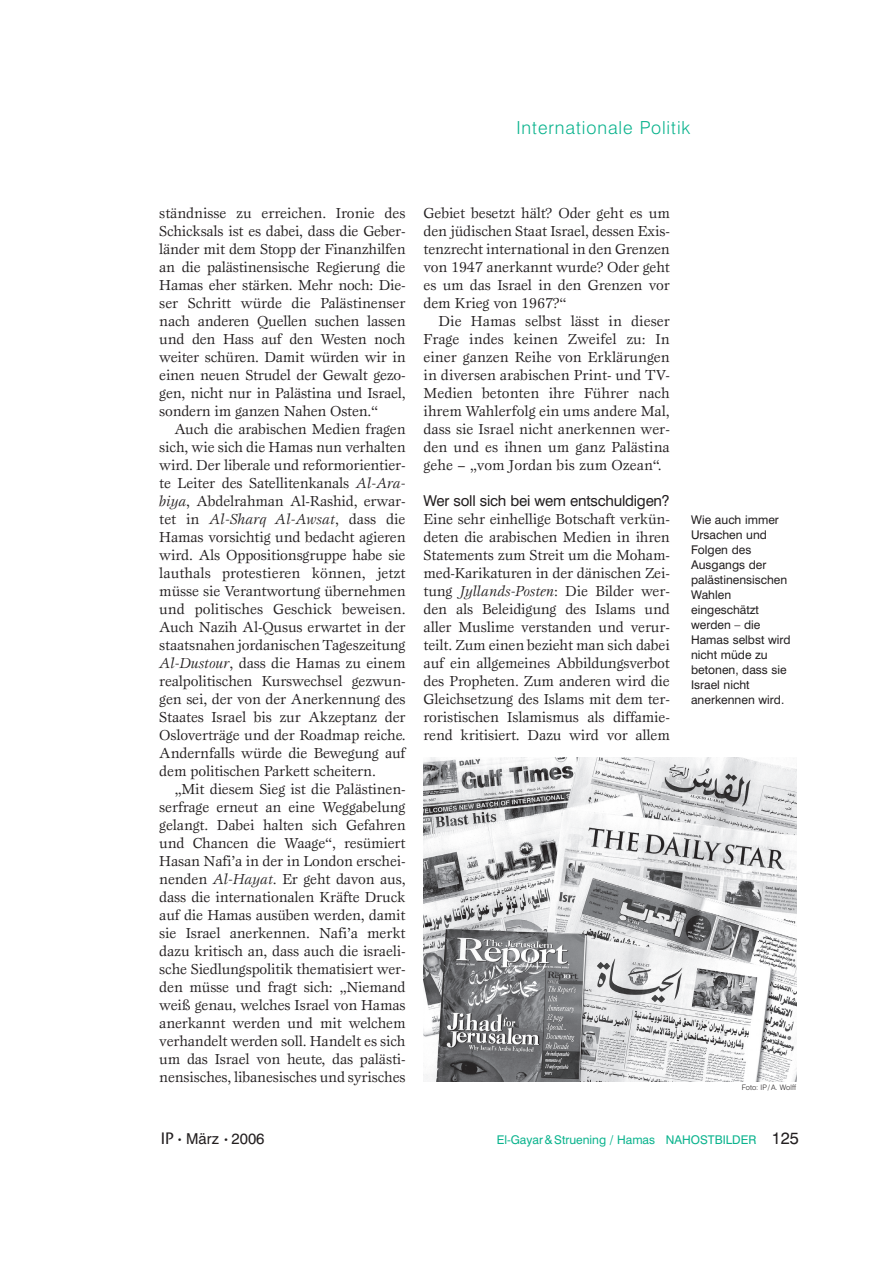
<style>
.page{position:relative;width:893px;height:1263px;background:#fff}
.page>*{position:absolute;margin:0;border:0;box-sizing:border-box;transform-origin:0 0}
.t1{font:300 18px "Swiss 721 BT";letter-spacing:.05em;color:#0ab38d}
.t2{font:15px/18px "Esprit";letter-spacing:-.01em;color:#231f20;text-align:justify}
.t3{font:15px "Swiss 721 BT";letter-spacing:-.015em;color:#231f20}
.t4{font:12px/15px "Swiss 721 BT";color:#231f20}
.t5{font:12px "Swiss 721 BT";color:#0ab38d}
.t6{font:300 7.5px "Swiss 721 BT";color:#231f20}
.s1{font-style:italic}
.s2{font-family:"ITC Stone Sans";font-weight:500;font-size:16.5px}
.s3{font-size:9px}
.s4{font-size:16.5px;color:#231f20}
</style>
<div class="page">
<img style="left:424px;top:758px;width:372px;height:324px">
<p class="t1" style="left:516px;top:121px;width:175px">Internationale Politik</p>
<p class="t2" style="left:159px;top:205px;width:248px">ständnisse zu erreichen. Ironie des Schicksals ist es dabei, dass die Geber&shy;länder mit dem Stopp der Finanzhilfen an die palästinensische Regierung die Hamas eher stärken. Mehr noch: Die&shy;ser Schritt würde die Palästinenser nach anderen Quellen suchen lassen und den Hass auf den Westen noch weiter schüren. Damit würden wir in einen neuen Strudel der Gewalt gezo&shy;gen, nicht nur in Palästina und Israel, sondern im ganzen Nahen Osten.“</p>
<p class="t2" style="left:159px;top:421px;width:248px;text-indent:15px">Auch die arabischen Medien fragen sich, wie sich die Hamas nun verhalten wird. Der liberale und reformorientier&shy;te Leiter des Satellitenkanals <span class="s1">Al-Ara&shy;biya</span>, Abdelrahman Al-Rashid, erwar&shy;tet in <span class="s1">Al-Sharq Al-Awsat</span>, dass die Hamas vorsichtig und bedacht agieren wird. Als Oppositionsgruppe habe sie lauthals protestieren können, jetzt müsse sie Verantwortung übernehmen und politisches Geschick beweisen.<br>Auch Nazih Al-Qusus erwartet in der staatsnahen jordanischen Tageszeitung <span class="s1">Al-Dustour</span>, dass die Hamas zu einem realpolitischen Kurswechsel gezwun&shy;gen sei, der von der Anerkennung des Staates Israel bis zur Akzeptanz der Osloverträge und der Roadmap reiche.<br>Andernfalls würde die Bewegung auf dem politischen Parkett scheitern.</p>
<p class="t2" style="left:159px;top:781px;width:248px;text-indent:15px">„Mit diesem Sieg ist die Palästinen&shy;serfrage erneut an eine Weggabelung gelangt. Dabei halten sich Gefahren und Chancen die Waage“, resümiert Hasan Nafi’a in der in London erschei&shy;nenden <span class="s1">Al-Hayat</span>. Er geht davon aus, dass die internationalen Kräfte Druck auf die Hamas ausüben werden, damit sie Israel anerkennen. Nafi’a merkt dazu kritisch an, dass auch die israeli&shy;sche Siedlungspolitik thematisiert wer&shy;den müsse und fragt sich: „Niemand weiß genau, welches Israel von Hamas anerkannt werden und mit welchem verhandelt werden soll. Handelt es sich um das Israel von heute, das palästi&shy;nensisches, libanesisches und syrisches</p>
<p class="t2" style="left:423px;top:205px;width:248px">Gebiet besetzt hält? Oder geht es um den jüdischen Staat Israel, dessen Exis&shy;tenzrecht international in den Grenzen von 1947 anerkannt wurde? Oder geht es um das Israel in den Grenzen vor dem Krieg von 1967?“</p>
<p class="t2" style="left:423px;top:313px;width:248px;text-indent:15px">Die Hamas selbst lässt in dieser Frage indes keinen Zweifel zu: In einer ganzen Reihe von Erklärungen in diversen arabischen Print- und TV-Medien betonten ihre Führer nach ihrem Wahlerfolg ein ums andere Mal, dass sie Israel nicht anerkennen wer&shy;den und es ihnen um ganz Palästina gehe – „vom Jordan bis zum Ozean“.</p>
<p class="t3" style="left:423px;top:495px;width:248px">Wer soll sich bei wem entschuldigen?</p>
<p class="t2" style="left:423px;top:511px;width:248px">Eine sehr einhellige Botschaft verkün&shy;deten die arabischen Medien in ihren Statements zum Streit um die Moham&shy;med-Karikaturen in der dänischen Zei&shy;tung <span class="s1">Jyllands-Posten</span>: Die Bilder wer&shy;den als Beleidigung des Islams und aller Muslime verstanden und verur&shy;teilt. Zum einen bezieht man sich dabei auf ein allgemeines Abbildungsverbot des Propheten. Zum anderen wird die Gleichsetzung des Islams mit dem ter&shy;roristischen Islamismus als diffamie&shy;rend kritisiert. Dazu wird vor allem</p>
<p class="t4" style="left:691px;top:513px;width:101px">Wie auch immer<br>Ursachen und<br>Folgen des<br>Ausgangs der palästinensischen<br>Wahlen eingeschätzt werden – die<br>Hamas selbst wird nicht müde zu betonen, dass sie<br>Israel nicht anerkennen wird.</p>
<p class="t6" style="left:741px;top:1084px;width:56px">Foto: IP / A. Wolff</p>
<p class="t3" style="left:161px;top:1134px;width:105px"><span class="s2">IP</span> <span class="s3">•</span> März <span class="s3">•</span> 2006</p>
<p class="t5" style="left:496px;top:1136px;width:304px">El-Gayar &amp; Struening / Hamas NAHOSTBILDER <span class="s4">125</span></p>
</div>
